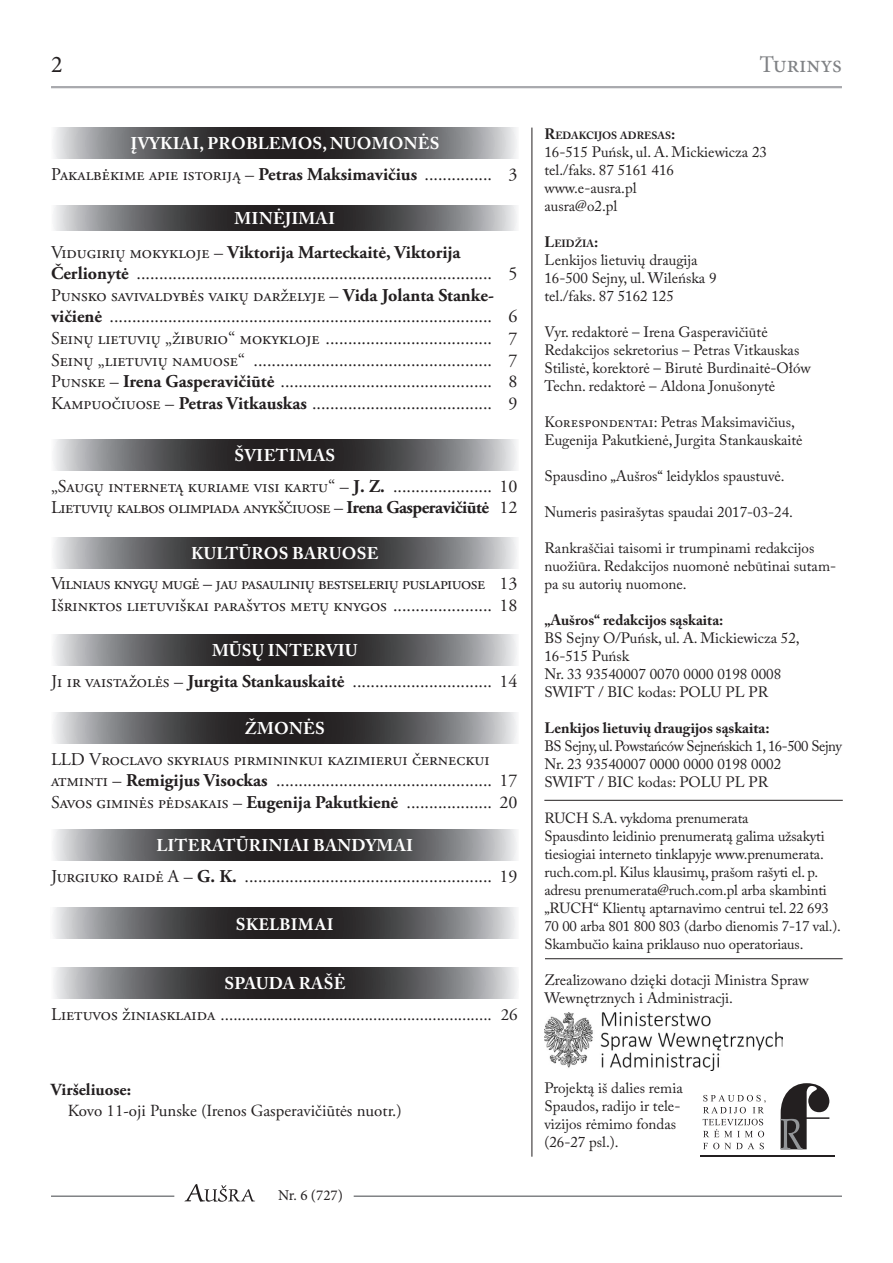
<style>
.page{position:relative;width:893px;height:1263px;background:#fff}
.page>*{position:absolute;margin:0;border:0;box-sizing:border-box;transform-origin:0 0}
.t1{font:24px "Minion Pro";letter-spacing:-.005em;color:#808285}
.t2{font:24px "Minion Pro";color:#231f20}
.t3{font:18px/21.6px "Adobe Garamond Pro";color:#231f20}
.t4{font:18px/21.6px "Adobe Garamond Pro";letter-spacing:-.03em;color:#231f20}
.t5{font:18px/21.6px "Adobe Garamond Pro";letter-spacing:-.025em;color:#231f20}
.t6{font:700 18px "Minion Pro";letter-spacing:.04em;color:#fff}
.t7{font:16.95px "Adobe Garamond Pro";letter-spacing:-.01em;color:#231f20}
.t8{font:700 16.95px "Adobe Caslon Pro";letter-spacing:.015em;color:#fff}
.t9{font:700 16.95px "Adobe Garamond Pro";color:#231f20}
.t10{font:15px/18px "Adobe Caslon Pro";color:#231f20}
.t11{font:700 15px "Adobe Caslon Pro";color:#231f20}
.t12{font:15px "Minion Pro";color:#231f20}
.t13{font:14.7px/18px "Adobe Caslon Pro";letter-spacing:-.01em;color:#231f20}
.t14{font:700 10.5px "Adobe Caslon Pro";color:#231f20}
.s1{font-weight:700}
.s2{font-family:"Adobe Caslon Pro";font-size:16.95px}
.s3{font-size:18px}
.s4{font-size:15px}
</style>
<div class="page">
<svg style="left:184px;top:1184px;width:71px;height:18px"></svg>
<hr style="left:51px;top:86px;width:791px;height:2px;background:#a8a9ad">
<hr style="left:51px;top:1195px;width:123px;height:2px;background:#808285">
<hr style="left:354px;top:1195px;width:488px;height:2px;background:#808285">
<hr style="left:531px;top:128px;width:1px;height:1029px;background:#231f20">
<svg style="left:54px;top:908px;width:462px;height:31px;background:#5f5e60"></svg>
<img style="left:545px;top:1013px;width:237px;height:57px">
<svg style="left:703px;top:1095px;width:63px;height:18px"></svg>
<svg style="left:703px;top:1119px;width:61px;height:18px"></svg>
<svg style="left:703px;top:1143px;width:39px;height:6px"></svg>
<svg style="left:748px;top:1143px;width:6px;height:6px"></svg>
<svg style="left:760px;top:1143px;width:4px;height:6px"></svg>
<svg style="left:781px;top:1083px;width:48px;height:66px"></svg>
<hr style="left:700px;top:1155px;width:134px;height:2px;background:#231f20">
<hr style="left:544px;top:800px;width:299px;height:1px;background:#231f20">
<hr style="left:545px;top:958px;width:298px;height:1px;background:#231f20">
<svg style="left:54px;top:967px;width:463px;height:31px;background:#5f5f61"></svg>
<svg style="left:54px;top:128px;width:463px;height:31px;background:#5f5f61"></svg>
<svg style="left:54px;top:206px;width:463px;height:25px;background:#5f5f61"></svg>
<svg style="left:54px;top:537px;width:463px;height:31px;background:#5f5f61"></svg>
<svg style="left:54px;top:440px;width:463px;height:31px;background:#5f5f61"></svg>
<svg style="left:54px;top:635px;width:463px;height:31px;background:#5f5f61"></svg>
<svg style="left:54px;top:713px;width:463px;height:31px;background:#5f5f61"></svg>
<svg style="left:54px;top:830px;width:463px;height:31px;background:#5f5f61"></svg>
<h1 class="t2" style="left:51px;top:48px;width:13px">2</h1>
<h1 class="t1" style="left:759px;top:48px;width:84px">Turinys</h1>
<p class="t8" style="left:130px;top:134px;width:310px">ĮVYKIAI, PROBLEMOS, NUOMONĖS</p>
<p class="t3" style="left:51px;top:164px;width:468px">Pakalbėkime apie istoriją – <span class="s1">Petras Maksimavičius</span> ............... 3</p>
<p class="t8" style="left:235px;top:208px;width:102px">MINĖJIMAI</p>
<p class="t3" style="left:51px;top:242px;width:468px">Vidugirių mokykloje – <span class="s1">Viktorija Marteckaitė, Viktorija Čerlionytė</span> ............................................................................... 5<br>Punsko savivaldybės vaikų darželyje – <span class="s1">Vida Jolanta Stanke&shy;vičienė</span> ..................................................................................... 6<br>Seinų lietuvių „žiburio“ mokykloje ..................................... 7<br>Seinų „lietuvių namuose“ ..................................................... 7<br>Punske – <span class="s1">Irena Gasperavičiūtė</span> ............................................... 8<br>Kampuočiuose – <span class="s1">Petras Vitkauskas</span> ........................................ 9</p>
<p class="t8" style="left:234px;top:446px;width:102px">ŠVIETIMAS</p>
<p class="t5" style="left:51px;top:476px;width:468px">„Saugų internetą kuriame visi kartu“ – <span class="s1">J. Z.</span> ...................... 10<br>Lietuvių kalbos olimpiada anykščiuose – <span class="s1">Irena Gasperavičiūtė</span> 12</p>
<p class="t8" style="left:191px;top:543px;width:189px">KULTŪROS BARUOSE</p>
<p class="t4" style="left:51px;top:573px;width:468px">Vilniaus knygų mugė – jau pasaulinių bestselerių puslapiuose 13<br>Išrinktos lietuviškai parašytos metų knygos ...................... 18</p>
<p class="t8" style="left:212px;top:641px;width:147px">MŪSŲ INTERVIU</p>
<p class="t3" style="left:51px;top:671px;width:468px">Ji ir vaistažolės – <span class="s1">Jurgita Stankauskaitė</span> ............................... 14</p>
<p class="t8" style="left:245px;top:719px;width:81px">ŽMONĖS</p>
<p class="t3" style="left:51px;top:749px;width:468px">LLD Vroclavo skyriaus pirmininkui kazimierui černeckui atminti – <span class="s1">Remigijus Visockas</span> ................................................ 17<br>Savos giminės pėdsakais – <span class="s1">Eugenija Pakutkienė</span> ................... 20</p>
<p class="t8" style="left:157px;top:836px;width:258px">LITERATŪRINIAI BANDYMAI</p>
<p class="t3" style="left:51px;top:866px;width:468px">Jurgiuko raidė A – <span class="s1">G. K.</span> ....................................................... 19</p>
<p class="t6" style="left:236px;top:911px;width:99px"><span class="s2">S</span>KELBIMAI</p>
<p class="t8" style="left:225px;top:973px;width:122px">SPAUDA RA ŠĖ</p>
<p class="t7" style="left:51px;top:1005px;width:468px"><span class="s3">Lietuvos žiniasklaida</span> ................................................................ 26</p>
<p class="t9" style="left:51px;top:1080px;width:82px">Viršeliuose:</p>
<p class="t7" style="left:68px;top:1100px;width:336px">Kovo 11-oji Punske (Irenos Gasperavičiūtės nuotr.)</p>
<p class="t12" style="left:278px;top:1185px;width:66px">Nr. 6 (727)</p>
<p class="t14" style="left:544px;top:129px;width:132px"><span class="s4">R</span>EDAKCIJOS ADRESAS<span class="s4">:</span></p>
<p class="t10" style="left:544px;top:142px;width:224px">16-515 Puńsk, ul. A. Mickiewicza 23 tel./faks. 87 5161 416 www.e-ausra.pl<br>ausra@o2.pl</p>
<p class="t14" style="left:544px;top:237px;width:55px"><span class="s4">L</span>EIDŽIA<span class="s4">:</span></p>
<p class="t10" style="left:544px;top:250px;width:174px">Lenkijos lietuvių draugija<br>16-500 Sejny, ul. Wileńska 9 tel./faks. 87 5162 125</p>
<p class="t10" style="left:544px;top:322px;width:268px">Vyr. redaktorė – Irena Gasperavičiūtė Redakcijos sekretorius – Petras Vitkauskas Stilistė, korektorė – Birutė Burdinaitė-Ołów Techn. redaktorė – Aldona Jonušonytė</p>
<p class="t10" style="left:544px;top:412px;width:260px">Korespondentai: Petras Maksimavičius,<br>Eugenija Pakutkienė, Jurgita Stankauskaitė</p>
<p class="t10" style="left:544px;top:466px;width:242px">Spausdino „Aušros“ leidyklos spaustuvė.</p>
<p class="t10" style="left:544px;top:502px;width:250px">Numeris pasirašytas spaudai 2017-03-24.</p>
<p class="t10" style="left:544px;top:538px;width:293px">Rankraščiai taisomi ir trumpinami redakcijos nuožiūra. Redakcijos nuomonė nebūtinai sutam&shy;pa su autorių nuomone.</p>
<p class="t11" style="left:544px;top:611px;width:181px">„AUŠROS“ REDAKCIJOS SĄSKAITA:</p>
<p class="t10" style="left:544px;top:628px;width:257px">BS Sejny O/Puńsk, ul. A. Mickiewicza 52,<br>16-515 Puńsk<br>Nr. 33 93540007 0070 0000 0198 0008<br>SWIFT / BIC kodas: POLU PL PR</p>
<p class="t11" style="left:544px;top:719px;width:227px">LENKIJOS LIETUVIŲ DRAUGIJOS SĄSKAITA:</p>
<p class="t10" style="left:544px;top:736px;width:299px">BS Sejny, ul. Powstańców Sejneńskich 1, 16-500 Sejny<br>Nr. 23 93540007 0000 0000 0198 0002<br>SWIFT / BIC kodas: POLU PL PR</p>
<p class="t13" style="left:544px;top:809px;width:298px">RUCH S.A. vykdoma prenumerata<br>Spausdinto leidinio prenumeratą galima užsakyti tiesiogiai interneto tinklapyje www.prenumerata. ruch.com.pl. Kilus klausimų, prašom rašyti el. p. adresu prenumerata@ruch.com.pl arba skambinti „RUCH“ Klientų aptarnavimo centrui tel. 22 693<br>70 00 arba 801 800 803 (darbo dienomis 7-17 val.).<br>Skambučio kaina priklauso nuo operatoriaus.</p>
<p class="t10" style="left:544px;top:970px;width:266px">Zrealizowano dzięki dotacji Ministra Spraw<br>Wewnętrznych i Administracji.</p>
<p class="t10" style="left:544px;top:1078px;width:140px">Projektą iš dalies remia<br>Spaudos, radijo ir tele&shy;vizijos rėmimo fondas (26-27 psl.).</p>
</div>
